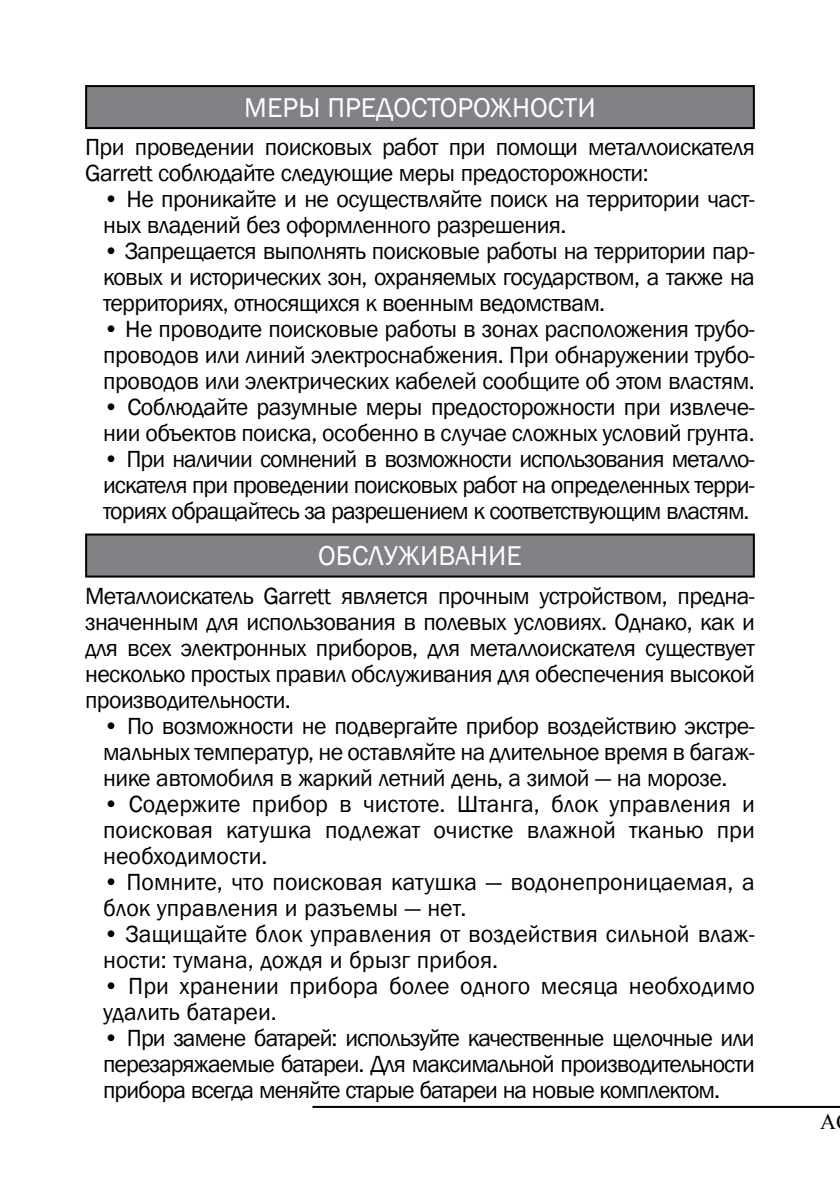
<style>
.page{position:relative;width:840px;height:1191px;background:#fff}
.page>*{position:absolute;margin:0;border:0;box-sizing:border-box;transform-origin:0 0}
.t1{font:28px "Franklin Gothic";color:#fff}
.t2{font:24px/26px "Franklin Gothic";letter-spacing:-.025em;color:#000;text-align:justify}
.t3{font:24px/26px "Franklin Gothic";color:#000}
.t4{font:22px "Times New Roman";color:#000}
</style>
<div class="page">
<hr style="left:312px;top:1106px;width:527px;height:2px;background:#000">
<div style="left:86px;top:86px;width:667px;height:42px;background:#808285"></div>
<div style="left:85px;top:85px;width:669px;height:44px;border:2px solid #000"></div>
<div style="left:86px;top:534px;width:667px;height:42px;background:#808285"></div>
<div style="left:85px;top:533px;width:669px;height:44px;border:2px solid #000"></div>
<p class="t1" style="left:244px;top:90px;width:352px">МЕРЫ ПРЕДОСТОРОЖНОСТИ</p>
<p class="t2" style="left:85px;top:135px;width:670px">При проведении поисковых работ при помощи металлоискателя<br>Garrett соблюдайте следующие меры предосторожности:</p>
<p class="t2" style="left:103px;top:187px;width:652px">• Не проникайте и не осуществляйте поиск на территории част&shy;ных владений без оформленного разрешения.</p>
<p class="t2" style="left:103px;top:239px;width:653px">• Запрещается выполнять поисковые работы на территории пар&shy;ковых и исторических зон, охраняемых государством, а также на территориях, относящихся к военным ведомствам.</p>
<p class="t2" style="left:103px;top:317px;width:652px">• Не проводите поисковые работы в зонах расположения трубо&shy;проводов или линий электроснабжения. При обнаружении трубо&shy;проводов или электрических кабелей сообщите об этом властям.</p>
<p class="t2" style="left:103px;top:395px;width:652px">• Соблюдайте разумные меры предосторожности при извлече&shy;нии объектов поиска, особенно в случае сложных условий грунта.</p>
<p class="t2" style="left:103px;top:447px;width:652px">• При наличии сомнений в возможности использования металло&shy;искателя при проведении поисковых работ на определенных терри&shy;ториях обращайтесь за разрешением к соответствующим властям.</p>
<p class="t1" style="left:318px;top:538px;width:205px">ОБСЛУЖИВАНИЕ</p>
<p class="t2" style="left:85px;top:583px;width:670px">Металлоискатель Garrett является прочным устройством, предна&shy;значенным для использования в полевых условиях. Однако, как и для всех электронных приборов, для металлоискателя существует несколько простых правил обслуживания для обеспечения высокой производительности.</p>
<p class="t2" style="left:103px;top:713px;width:652px">• По возможности не подвергайте прибор воздействию экстре&shy;мальных температур, не оставляйте на длительное время в багаж&shy;нике автомобиля в жаркий летний день, а зимой — на морозе.</p>
<p class="t2" style="left:103px;top:791px;width:652px">• Содержите прибор в чистоте. Штанга, блок управления и поисковая катушка подлежат очистке влажной тканью при необходимости.</p>
<p class="t3" style="left:103px;top:869px;width:652px">• Помните, что поисковая катушка — водонепроницаемая, а блок управления и разъемы — нет.</p>
<p class="t3" style="left:103px;top:921px;width:652px">• Защищайте блок управления от воздействия сильной влаж&shy;ности: тумана, дождя и брызг прибоя.</p>
<p class="t3" style="left:103px;top:973px;width:652px">• При хранении прибора более одного месяца необходимо удалить батареи.</p>
<p class="t2" style="left:103px;top:1025px;width:652px">• При замене батарей: используйте качественные щелочные или перезаряжаемые батареи. Для максимальной производительности прибора всегда меняйте старые батареи на новые комплектом.</p>
<p class="t4" style="left:819px;top:1106px;width:17px">A</p>
</div>
